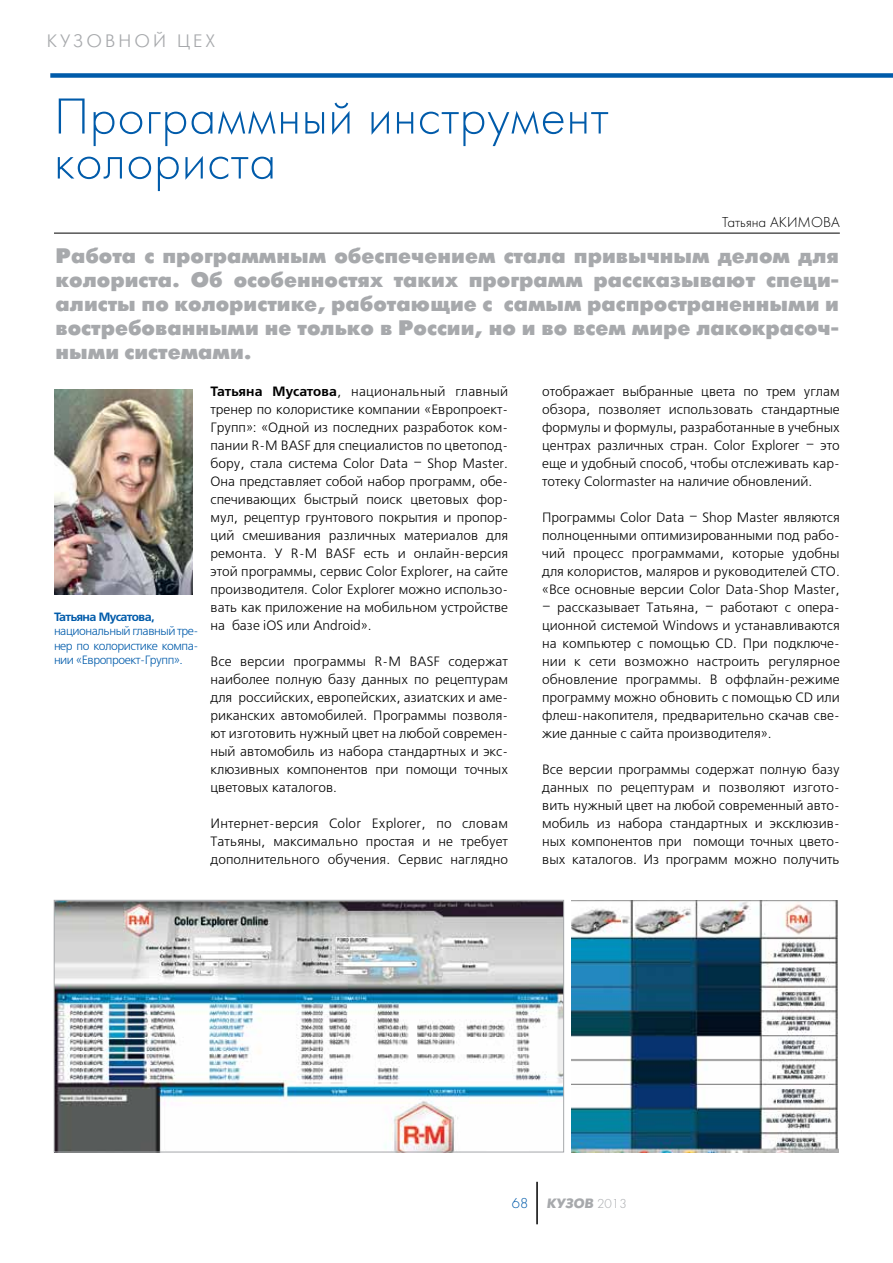
<style>
.page{position:relative;width:893px;height:1263px;background:#fff}
.page>*{position:absolute;margin:0;border:0;box-sizing:border-box;transform-origin:0 0}
.t1{font:300 52.5px/45px "Futura";letter-spacing:.01em;color:#005baa}
.t2{font:21px/24px "Futura Futuris XC";color:#a7a9ac;text-align:justify}
.t3{font:18px "Futura Futuris Light C";letter-spacing:.175em;color:#a7a9ac}
.t4{font:300 15px "Futura";color:#000}
.t5{font:13.5px/18px "Free Set C";color:#000;text-align:justify}
.t6{font:italic 700 13.5px "Futura Futuris C";color:#a7a9ac}
.t7{font:12px/14.2px "Free Set C";letter-spacing:-.04em;color:#005baa;text-align:justify}
.t8{font:700 12px "Free Set C";letter-spacing:-.055em;color:#005baa}
.s1{font-weight:700}
.s2{font-family:"Futura";font-weight:300;font-style:normal;font-size:15px;color:#005baa}
.s3{font-family:"Futura";font-weight:300;font-style:normal}
</style>
<div class="page">
<hr style="left:536px;top:1182px;width:2px;height:42px;background:#000">
<hr style="left:54px;top:233px;width:786px;height:1px;background:#000">
<div style="left:50px;top:73px;width:843px;height:5px;background:#005baa"></div>
<img style="left:56px;top:902px;width:506px;height:248px">
<div style="left:54px;top:900px;width:510px;height:252px;border:1px solid #a7a9ac"></div>
<img style="left:571px;top:900px;width:268px;height:252px">
<img style="left:54px;top:390px;width:138px;height:205px">
<h3 class="t3" style="left:47px;top:32px;width:170px">КУЗОВ НОЙ це х</h3>
<h1 class="t1" style="left:54px;top:94px;width:556px">Программный инструмент колориста</h1>
<p class="t4" style="left:722px;top:213px;width:119px">Татьяна АКИМОВА</p>
<p class="t2" style="left:56px;top:244px;width:785px">Работа с программным обеспечением стала привычным делом для колориста. Об особенностях таких программ рассказывают специ&shy;алисты по колористике, работающие с самым распространенными и востребованными не только в России, но и во всем мире лакокрасоч&shy;ными системами.</p>
<p class="t8" style="left:54px;top:610px;width:102px">Татьяна Мусатова,</p>
<p class="t7" style="left:54px;top:625px;width:146px">национальный главный тре&shy;нер по колористике компа&shy;нии «Европроект-Групп».</p>
<p class="t5" style="left:210px;top:383px;width:299px"><span class="s1">Татьяна Мусатова</span>, национальный главный тренер по колористике компании «Европроект-Групп»: «Одной из последних разработок ком&shy;пании R-M BASF для специалистов по цветопод&shy;бору, стала система Color Data – Shop Master.<br>Она представляет собой набор программ, обе&shy;спечивающих быстрый поиск цветовых фор&shy;мул, рецептур грунтового покрытия и пропор&shy;ций смешивания различных материалов для ремонта. У R-M BASF есть и онлайн-версия этой программы, сервис Color Explorer, на сайте производителя. Color Explorer можно использо&shy;вать как приложение на мобильном устройстве на базе iOS или Android».</p>
<p class="t5" style="left:210px;top:653px;width:299px">Все версии программы R-M BASF содержат наиболее полную базу данных по рецептурам для российских, европейских, азиатских и аме&shy;риканских автомобилей. Программы позволя&shy;ют изготовить нужный цвет на любой современ&shy;ный автомобиль из набора стандартных и экс&shy;клюзивных компонентов при помощи точных цветовых каталогов.</p>
<p class="t5" style="left:210px;top:815px;width:299px">Интернет-версия Color Explorer, по словам Татьяны, максимально простая и не требует дополнительного обучения. Сервис наглядно</p>
<p class="t5" style="left:542px;top:383px;width:299px">отображает выбранные цвета по трем углам обзора, позволяет использовать стандартные формулы и формулы, разработанные в учебных центрах различных стран. Color Explorer – это еще и удобный способ, чтобы отслеживать кар&shy;тотеку Colormaster на наличие обновлений.</p>
<p class="t5" style="left:542px;top:509px;width:299px">Программы Color Data – Shop Master являются полноценными оптимизированными под рабо&shy;чий процесс программами, которые удобны для колористов, маляров и руководителей СТО. «Все основные версии Color Data-Shop Master,</p>
<p class="t5" style="left:542px;top:599px;width:299px">– рассказывает Татьяна, – работают с опера&shy;ционной системой Windows и устанавливаются на компьютер с помощью CD. При подключе&shy;нии к сети возможно настроить регулярное обновление программы. В оффлайн-режиме программу можно обновить с помощью CD или флеш-накопителя, предварительно скачав све&shy;жие данные с сайта производителя».</p>
<p class="t5" style="left:542px;top:761px;width:299px">Все версии программы содержат полную базу данных по рецептурам и позволяют изгото&shy;вить нужный цвет на любой современный авто&shy;мобиль из набора стандартных и эксклюзив&shy;ных компонентов при помощи точных цвето&shy;вых каталогов. Из программ можно получить</p>
<p class="t6" style="left:512px;top:1196px;width:116px"><span class="s2">68</span> КУЗОВ <span class="s3">2013</span></p>
</div>
